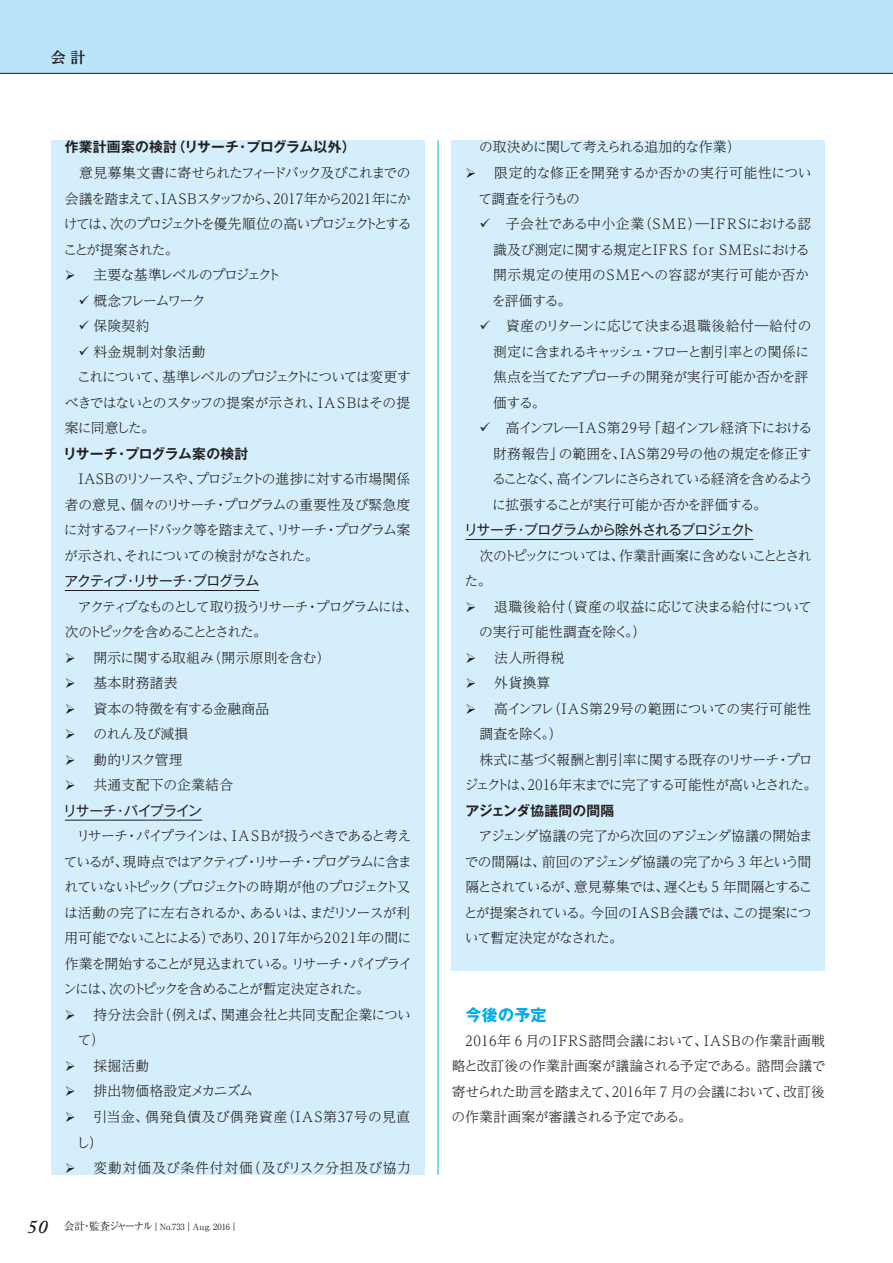
<style>
.page{position:relative;width:893px;height:1263px;background:#fff}
.page>*{position:absolute;margin:0;border:0;box-sizing:border-box;transform-origin:0 0}
.t1{font:700 15.9px "Gothic MB101 Pro";letter-spacing:.02em;color:#00aced}
.t2{font:700 14.85px "UD Reimin Pr 6 N";color:#231f20}
.t3{font:300 13.8px/25.5px "UD Reimin Pr 6 N";letter-spacing:-.055em;color:#231f20;text-align:justify}
.t4{font:300 13.8px/25.5px "UD Reimin Pr 6 N";letter-spacing:-.085em;color:#231f20}
.t5{font:300 13.8px/25.5px "UD Reimin Pr 6 N";letter-spacing:.02em;color:#231f20}
.t6{font:300 13.8px/25.5px "UD Reimin Pr 6 N";letter-spacing:-.02em;color:#231f20}
.t7{font:700 13.8px "Gothic MB101 Pro De";letter-spacing:.01em;color:#231f20}
.t8{font:300 13.8px/25.5px "UD Reimin Pr 6 N";letter-spacing:.015em;color:#231f20}
.t9{font:300 13.8px/25.5px "UD Reimin Pr 6 N";letter-spacing:-.115em;color:#231f20}
.t10{font:13.8px "Gothic MB101 Pro";letter-spacing:-.065em;color:#231f20}
.t11{font:300 13.8px/25.5px "UD Reimin Pr 6 N";letter-spacing:-.01em;color:#231f20}
.t12{font:300 13.8px "UD Reimin Pr 6 N";letter-spacing:-.08em;color:#231f20}
.t13{font:300 13.8px/25.5px "UD Reimin Pr 6 N";letter-spacing:-.09em;color:#231f20}
.t14{font:300 13.8px/25.5px "UD Reimin Pr 6 N";letter-spacing:.045em;color:#231f20}
.t15{font:300 13.8px "UD Reimin Pr 6 N";letter-spacing:.005em;color:#231f20}
.t16{font:300 13.8px "UD Reimin Pr 6 N";letter-spacing:.05em;color:#231f20}
.t17{font:300 13.8px "UD Reimin Pr 6 N";letter-spacing:-.005em;color:#231f20}
.t18{font:300 13.8px "UD Reimin Pr 6 N";letter-spacing:.01em;color:#231f20}
.t19{font:13.8px "Gothic MB101 Pro";letter-spacing:-.04em;color:#231f20}
.t20{font:300 13.8px "UD Reimin Pr 6 N";letter-spacing:-.1em;color:#231f20}
.t21{font:300 13.8px "UD Reimin Pr 6 N";letter-spacing:-.03em;color:#231f20}
.t22{font:300 13.8px "UD Reimin Pr 6 N";letter-spacing:-.11em;color:#231f20}
.t23{font:8.55px "Ryumin Pr 6 N";color:#231f20}
.s1{font-family:"Adobe Caslon Pro";font-weight:600;font-style:italic;font-size:19.2px}
.s2{font-size:10.65px}
</style>
<div class="page">
<div style="left:51px;top:140px;width:373px;height:1035px;background:#d4effb"></div>
<div style="left:452px;top:140px;width:373px;height:831px;background:#d4effb"></div>
<hr style="left:65px;top:590px;width:194px;height:1px;background:#231f20">
<hr style="left:65px;top:820px;width:137px;height:1px;background:#231f20">
<hr style="left:466px;top:539px;width:287px;height:1px;background:#231f20">
<div style="left:0;top:0;width:893px;height:73px;background:#b9e4f9"></div>
<hr style="left:0;top:73px;width:893px;height:1px;background:#231f20">
<hr style="left:438px;top:140px;width:1px;height:1035px;background:#00aced">
<p class="t2" style="left:51px;top:45px;width:36px">会計</p>
<p class="t7" style="left:65px;top:136px;width:292px">作業計画案の検討（リサーチ・プログラム以外）</p>
<p class="t3" style="left:63px;top:160px;width:350px">　意見募集文書に寄せられたフィードバック及びこれまでの会議を踏まえて、IASBスタッフから、2017年から2021年にかけては、次のプロジェクトを優先順位の高いプロジェクトとすることが提案された。</p>
<p class="t3" style="left:65px;top:262px;width:218px">➢ 主要な基準レベルのプロジェクト</p>
<p class="t20" style="left:79px;top:289px;width:129px">✓ 概念フレームワーク</p>
<p class="t3" style="left:79px;top:313px;width:72px">✓ 保険契約</p>
<p class="t8" style="left:79px;top:338px;width:129px">✓ 料金規制対象活動</p>
<p class="t4" style="left:77px;top:364px;width:335px">これについて、基準レベルのプロジェクトについては変更す</p>
<p class="t3" style="left:65px;top:389px;width:347px">べきではないとのスタッフの提案が示され、I A S Bはその提</p>
<p class="t3" style="left:65px;top:415px;width:92px">案に同意した。</p>
<p class="t7" style="left:63px;top:442px;width:187px">リサーチ・プログラム案の検討</p>
<p class="t3" style="left:64px;top:466px;width:348px;text-indent:15px">IASBのリソースや、プロジェクトの進捗に対する市場関係者の意見、個々のリサーチ・プログラムの重要性及び緊急度に対するフィードバック等を踏まえて、リサーチ・プログラム案が示され、それについての検討がなされた。</p>
<p class="t10" style="left:64px;top:569px;width:196px">アクティブ・リサーチ・プログラム</p>
<p class="t9" style="left:65px;top:593px;width:355px;text-indent:13px">アクティブなものとして取り扱うリサーチ・プログラムには、次のトピックを含めることとされた。</p>
<p class="t6" style="left:65px;top:644px;width:267px">➢ 開示に関する取組み（開示原則を含む）</p>
<p class="t3" style="left:65px;top:670px;width:114px">➢ 基本財務諸表</p>
<p class="t17" style="left:65px;top:697px;width:206px">➢ 資本の特徴を有する金融商品</p>
<p class="t21" style="left:65px;top:723px;width:125px">➢ のれん及び減損</p>
<p class="t22" style="left:65px;top:748px;width:119px">➢ 動的リスク管理</p>
<p class="t8" style="left:65px;top:772px;width:170px">➢ 共通支配下の企業結合</p>
<p class="t19" style="left:63px;top:799px;width:140px">リサーチ・パイプライン</p>
<p class="t4" style="left:63px;top:823px;width:351px;text-indent:13px">リサーチ・パイプラインは、I A S Bが扱うべきであると考えているが、現時点ではアクティブ・リサーチ・プログラムに含まれていないトピック（プロジェクトの時期が他のプロジェクト又は活動の完了に左右されるか、あるいは、まだリソースが利用可能でないことによる）であり、20 1 7年から202 1年の間に作業を開始することが見込まれている。リサーチ・パイプラインには、次のトピックを含めることが暫定決定された。</p>
<p class="t8" style="left:78px;top:1001px;width:335px;text-indent:-13px">➢ 持分法会計（例えば、関連会社と共同支配企業について）</p>
<p class="t3" style="left:65px;top:1052px;width:86px">➢ 採掘活動</p>
<p class="t18" style="left:65px;top:1080px;width:190px">➢ 排出物価格設定メカニズム</p>
<p class="t14" style="left:76px;top:1103px;width:336px;text-indent:-11px">➢ 引当金、偶発負債及び偶発資産（IAS第37号の見直し）</p>
<p class="t16" style="left:65px;top:1156px;width:348px">➢ 変動対価及び条件付対価（及びリスク分担及び協力</p>
<p class="t23" style="left:28px;top:1220px;width:212px"><span class="s1">50</span> <span class="s2">会計・監査ジャーナル</span>｜No.733｜Aug. 2016｜</p>
<p class="t3" style="left:479px;top:134px;width:263px">の取決めに関して考えられる追加的な作業）</p>
<p class="t6" style="left:478px;top:160px;width:335px;text-indent:-13px">➢ 限定的な修正を開発するか否かの実行可能性について調査を行うもの</p>
<p class="t5" style="left:492px;top:211px;width:321px;text-indent:-13px">✓ 子会社である中小企業（SME）―IFRSにおける認識及び測定に関する規定とIFRS for SMEsにおける開示規定の使用のSMEへの容認が実行可能か否かを評価する。</p>
<p class="t3" style="left:493px;top:313px;width:320px;text-align:left;text-indent:-14px">✓ 資産のリターンに応じて決まる退職後給付―給付の測定に含まれるキャッシュ・フローと割引率との関係に焦点を当てたアプローチの開発が実行可能か否かを評価する。</p>
<p class="t3" style="left:492px;top:415px;width:322px;text-indent:-13px">✓ 高インフレ―I A S第2 9号「超インフレ経済下における財務報告」の範囲を、IAS第29号の他の規定を修正することなく、高インフレにさらされている経済を含めるように拡張することが実行可能か否かを評価する。</p>
<p class="t10" style="left:464px;top:518px;width:292px">リサーチ・プログラムから除外されるプロジェクト</p>
<p class="t13" style="left:465px;top:542px;width:348px;text-indent:15px">次のトピックについては、作業計画案に含めないこととされた。</p>
<p class="t11" style="left:479px;top:593px;width:335px;text-indent:-14px">➢ 退職後給付（資産の収益に応じて決まる給付についての実行可能性調査を除く。）</p>
<p class="t3" style="left:465px;top:644px;width:100px">➢ 法人所得税</p>
<p class="t3" style="left:465px;top:670px;width:86px">➢ 外貨換算</p>
<p class="t15" style="left:465px;top:697px;width:347px">➢ 高インフレ（IAS第29号の範囲についての実行可能性</p>
<p class="t3" style="left:479px;top:721px;width:85px">調査を除く。）</p>
<p class="t3" style="left:479px;top:746px;width:335px">株式に基づく報酬と割引率に関する既存のリサーチ・プロ</p>
<p class="t12" style="left:464px;top:774px;width:354px">ジェクトは、2016年末までに完了する可能性が高いとされた。</p>
<p class="t7" style="left:465px;top:799px;width:150px">アジェンダ協議間の間隔</p>
<p class="t3" style="left:464px;top:823px;width:350px;text-align:left;text-indent:15px">アジェンダ協議の完了から次回のアジェンダ協議の開始までの間隔は、前回のアジェンダ協議の完了から 3 年という間隔とされているが、意見募集では、遅くとも 5 年間隔とすることが提案されている。今回のIASB会議では、この提案について暫定決定がなされた。</p>
<p class="t1" style="left:466px;top:1001px;width:82px">今後の予定</p>
<p class="t3" style="left:451px;top:1027px;width:376px;text-indent:14px">2016年 6 月のIFRS諮問会議において、IASBの作業計画戦略と改訂後の作業計画案が議論される予定である。諮問会議で寄せられた助言を踏まえて、2016年 7 月の会議において、改訂後の作業計画案が審議される予定である。</p>
</div>
